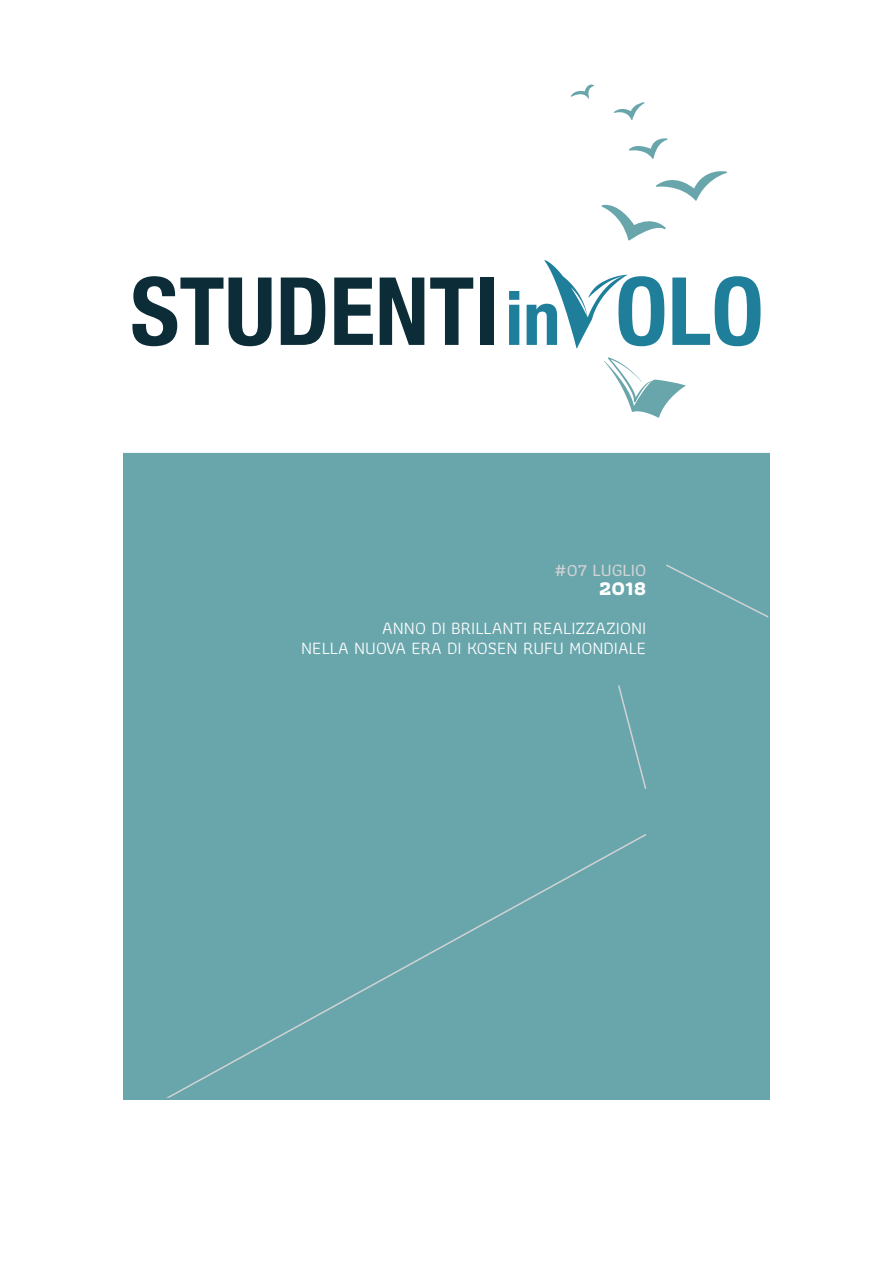
<style>
.page{position:relative;width:893px;height:1263px;background:#fff}
.page>*{position:absolute;margin:0;border:0;box-sizing:border-box;transform-origin:0 0}
.t1{font:700 condensed 94.35px "Helvetica Neue LT Std";color:#0c2d38}
.t2{font:700 21px "Athiti";color:#fff}
.t3{font:18px/19.5px "Athiti";color:#fff;text-align:right}
.t4{font:500 18px "Athiti";color:#d1d2d4}
.s1{font-size:74.7px;color:#1f7f9a}
.s2{color:#1f7f9a}
</style>
<div class="page">
<svg style="left:602px;top:171px;width:125px;height:69px"></svg>
<svg style="left:629px;top:138px;width:38px;height:21px"></svg>
<svg style="left:614px;top:102px;width:31px;height:18px"></svg>
<svg style="left:571px;top:84px;width:23px;height:15px"></svg>
<svg style="left:604px;top:357px;width:82px;height:61px"></svg>
<svg style="left:544px;top:260px;width:83px;height:88px"></svg>
<div style="left:123px;top:453px;width:647px;height:646px;background:#69a6ac"></div>
<svg style="left:164px;top:834px;width:484px;height:266px"></svg>
<svg style="left:618px;top:685px;width:29px;height:104px"></svg>
<svg style="left:666px;top:564px;width:101px;height:53px"></svg>
<h1 class="t1" style="left:130px;top:254px;width:635px">STUDENTI<span class="s1">in</span> <span class="s2">OLO</span></h1>
<p class="t4" style="left:554px;top:556px;width:93px">#07 LUGLIO</p>
<p class="t2" style="left:599px;top:572px;width:49px">2018</p>
<p class="t3" style="left:301px;top:619px;width:347px">ANNO DI BRILLANTI REALIZZAZIONI<br>NELLA NUOVA ERA DI KOSEN RUFU MONDIALE</p>
</div>
